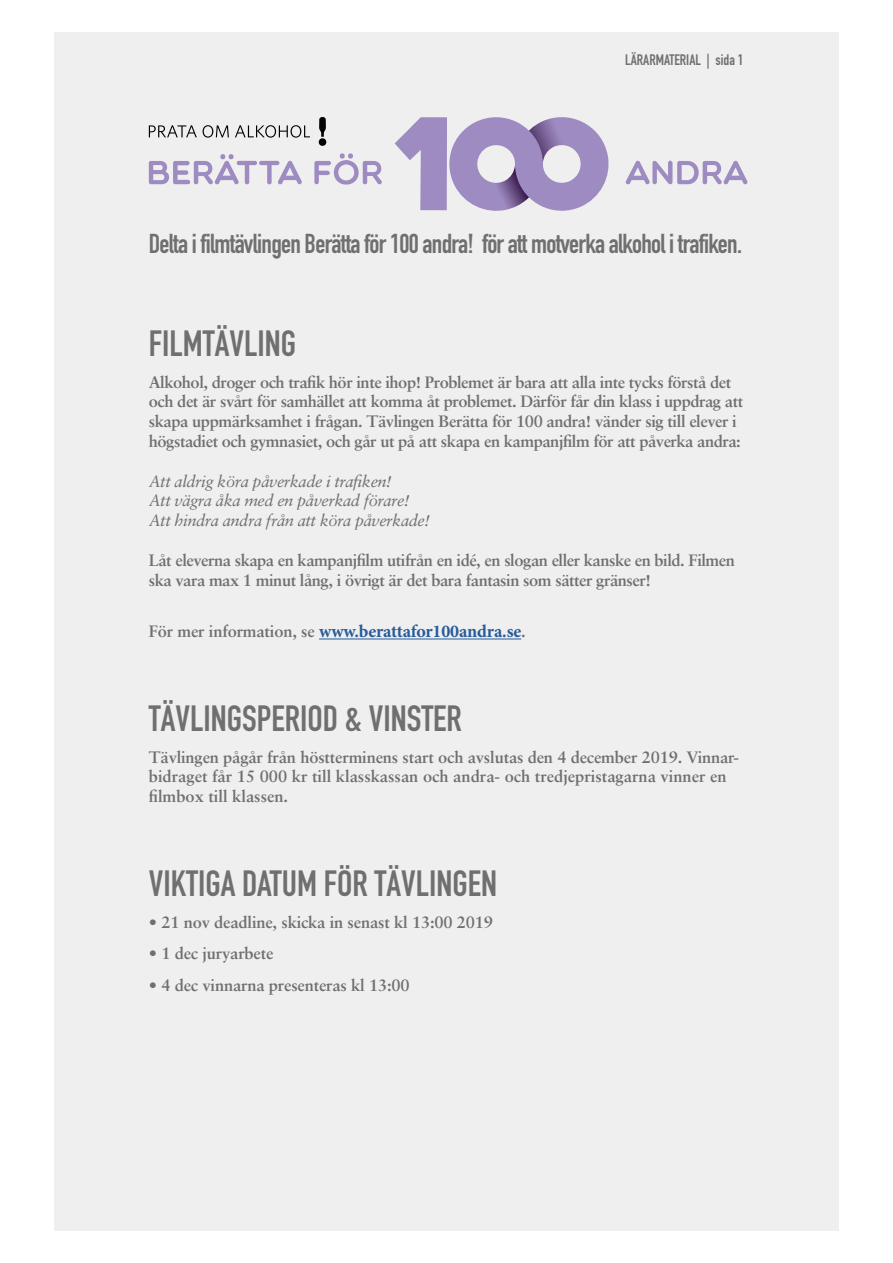
<style>
.page{position:relative;width:893px;height:1263px;background:#fff}
.page>*{position:absolute;margin:0;border:0;box-sizing:border-box;transform-origin:0 0}
.t1{font:36px "DIN Engschrift Alternate";color:#706f6f}
.t2{font:27px "DIN Engschrift Alternate";letter-spacing:-.025em;color:#706f6f}
.t3{font:700 18px "Minion Pro";letter-spacing:-.01em;color:#275b9b}
.t4{font:700 16.5px/19.8px "Sabon";letter-spacing:-.025em;color:#706f6f}
.t5{font:700 16.5px/19.8px "Sabon";color:#706f6f}
.t6{font:italic 16.5px/19.8px "Sabon";letter-spacing:-.025em;color:#706f6f}
.t7{font:15px "DIN Engschrift Alternate";color:#706f6f}
.s1{font-family:"Sabon";font-size:16.5px;color:#706f6f}
</style>
<div class="page">
<div style="left:54px;top:33px;width:785px;height:1198px;background:#efefef"></div>
<svg style="left:149px;top:154px;width:153px;height:31px"></svg>
<svg style="left:314px;top:153px;width:68px;height:32px"></svg>
<svg style="left:625px;top:160px;width:123px;height:25px"></svg>
<svg style="left:395px;top:117px;width:214px;height:94px"></svg>
<hr style="left:319px;top:638px;width:202px;height:1px;background:#275b9b">
<svg style="left:149px;top:125px;width:48px;height:13px"></svg>
<svg style="left:203px;top:125px;width:26px;height:13px"></svg>
<svg style="left:235px;top:125px;width:75px;height:13px"></svg>
<svg style="left:318px;top:117px;width:9px;height:29px"></svg>
<p class="t7" style="left:625px;top:51px;width:120px">LÄRARMATERIAL | sida 1</p>
<h2 class="t2" style="left:149px;top:228px;width:595px">Delta i filmtävlingen Berätta för 100 andra! för att motverka alkohol i trafiken.</h2>
<h1 class="t1" style="left:149px;top:322px;width:149px">FILMTÄVLING</h1>
<p class="t4" style="left:149px;top:372px;width:596px">Alkohol, droger och trafik hör inte ihop! Problemet är bara att alla inte tycks förstå det och det är svårt för samhället att komma åt problemet. Därför får din klass i uppdrag att skapa uppmärksamhet i frågan. Tävlingen Berätta för 100 andra! vänder sig till elever i högstadiet och gymnasiet, och går ut på att skapa en kampanjfilm för att påverka andra:</p>
<p class="t6" style="left:149px;top:471px;width:283px">Att aldrig köra påverkade i trafiken!<br>Att vägra åka med en påverkad förare!<br>Att hindra andra från att köra påverkade!</p>
<p class="t4" style="left:149px;top:550px;width:588px">Låt eleverna skapa en kampanjfilm utifrån en idé, en slogan eller kanske en bild. Filmen ska vara max 1 minut lång, i övrigt är det bara fantasin som sätter gränser!</p>
<p class="t3" style="left:149px;top:619px;width:378px"><span class="s1">För mer information, se</span> www.berattafor100andra.se<span class="s1">.</span></p>
<h1 class="t1" style="left:149px;top:697px;width:315px">TÄVLINGSPERIOD &amp; VINSTER</h1>
<p class="t5" style="left:149px;top:747px;width:592px">Tävlingen pågår från höstterminens start och avslutas den 4 december 2019. Vinnar&shy;bidraget får 15 000 kr till klasskassan och andra- och tredjepristagarna vinner en filmbox till klassen.</p>
<h1 class="t1" style="left:149px;top:862px;width:350px">VIKTIGA DATUM FÖR TÄVLINGEN</h1>
<p class="t4" style="left:149px;top:912px;width:346px">• 21 nov deadline, skicka in senast kl 13:00 2019</p>
<p class="t4" style="left:149px;top:943px;width:126px">• 1 dec juryarbete</p>
<p class="t4" style="left:149px;top:975px;width:262px">• 4 dec vinnarna presenteras kl 13:00</p>
</div>
